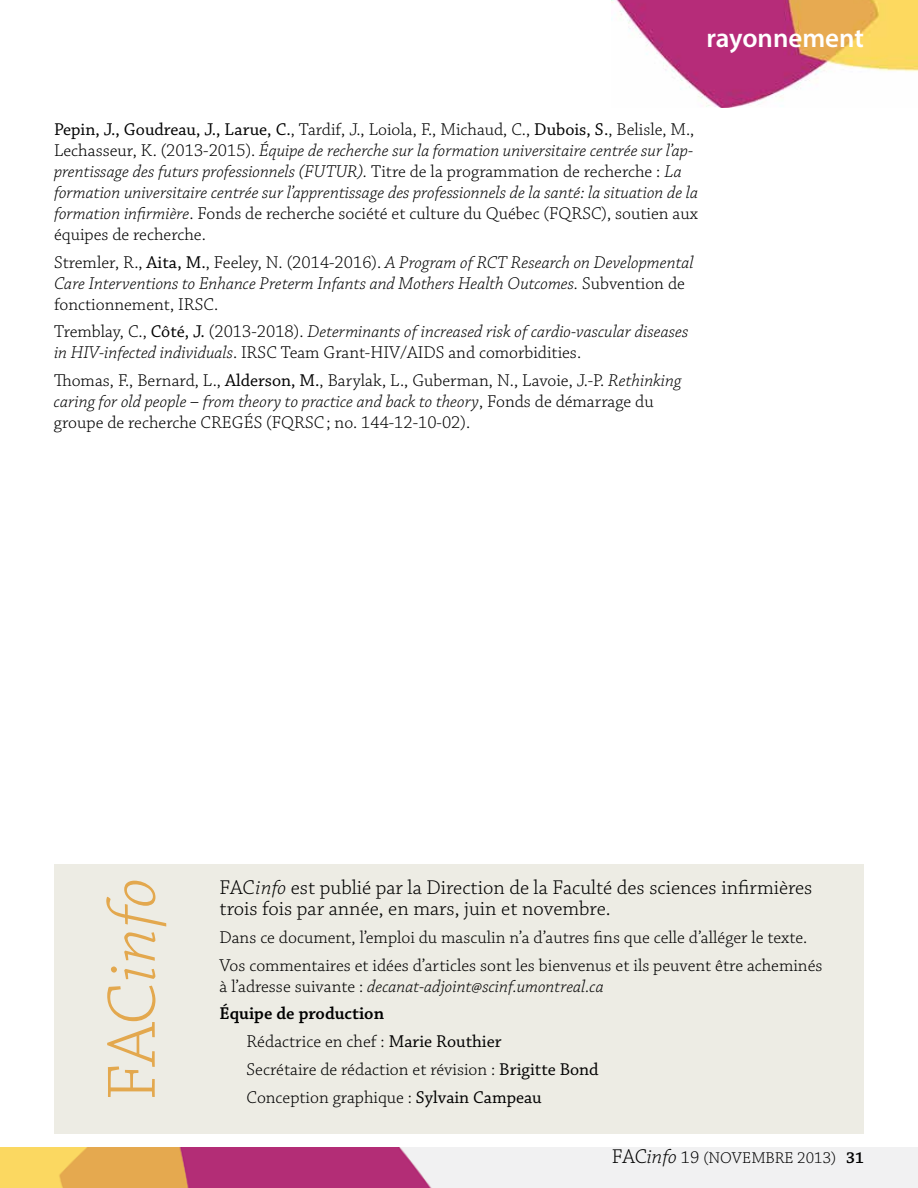
<style>
.page{position:relative;width:918px;height:1188px;background:#fff}
.page>*{position:absolute;margin:0;border:0;box-sizing:border-box;transform-origin:0 0}
.t1{font:italic 300 72px "Chaparral Pro";color:#e3a84e}
.t2{font:600 27px "Myriad Pro";color:#fff}
.t3{font:300 21px/21px "Chaparral Pro";color:#000}
.t4{font:italic 300 18px/21px "Chaparral Pro";color:#000}
.t5{font:300 18px/21px "Chaparral Pro";color:#000}
.t6{font:600 18px "Chaparral Pro";color:#000}
.t7{font:300 16.5px "Chaparral Pro";color:#000}
.s1{font-weight:400;font-style:normal}
.s2{font-style:normal}
.s3{font-weight:400}
.s4{font-style:italic}
.s5{font-size:21px}
.s6{font-style:italic;font-size:21px}
.s7{font-size:18px}
.s8{font-weight:600}
</style>
<div class="page">
<img style="left:0;top:1148px;width:918px;height:40px">
<img style="left:611px;top:0;width:307px;height:108px">
<div style="left:54px;top:864px;width:810px;height:270px;background:#edece4"></div>
<h2 class="t2" style="left:706px;top:21px;width:159px">rayonnement</h2>
<p class="t4" style="left:54px;top:119px;width:646px"><span class="s1">Pepin, J., Goudreau, J., Larue, C.</span><span class="s2">, Tardif, J., Loiola, F., Michaud, C.,</span> <span class="s1">Dubois, S.</span><span class="s2">, Belisle, M., Lechasseur, K. (2013-2015).</span> Équipe de recherche sur la formation universitaire centrée sur l’ap&shy;prentissage des futurs professionnels (FUTUR). <span class="s2">Titre de la programmation de recherche :</span> La formation universitaire centrée sur l’apprentissage des professionnels de la santé: la situation de la formation infirmière<span class="s2">. Fonds de recherche société et culture du Québec (FQRSC), soutien aux équipes de recherche.</span></p>
<p class="t4" style="left:54px;top:252px;width:641px"><span class="s2">Stremler, R.,</span> <span class="s1">Aita, M.</span><span class="s2">, Feeley, N. (2014-2016).</span> A Program of RCT Research on Developmental<br>Care Interventions to Enhance Preterm Infants and Mothers Health Outcomes. <span class="s2">Subvention de fonctionnement, IRSC.</span></p>
<p class="t4" style="left:54px;top:322px;width:636px"><span class="s2">Tremblay, C.,</span> <span class="s1">Côté, J.</span> <span class="s2">(2013-2018).</span> Determinants of increased risk of cardio-vascular diseases in HIV-infected individuals<span class="s2">. IRSC Team Grant-HIV/AIDS and comorbidities.</span></p>
<p class="t5" style="left:54px;top:371px;width:629px">Thomas, F., Bernard, L., <span class="s3">Alderson, M.</span>, Barylak, L., Guberman, N., Lavoie, J.-P. <span class="s4">Rethinking caring for old people – from theory to practice and back to theory</span>, Fonds de démarrage du groupe de recherche CREGÉS (FQRSC; no. 144-12-10-02).</p>
<h1 class="t1" style="left:93px;top:1101px;width:225px;rotate:-90deg"><span class="s2">FAC</span>info</h1>
<p class="t3" style="left:220px;top:878px;width:594px">FAC<span class="s4">info</span> est publié par la Direction de la Faculté des sciences infirmières trois fois par année, en mars, juin et novembre.</p>
<p class="t5" style="left:220px;top:924px;width:604px;line-height:27.8px">Dans ce document, l’emploi du masculin n’a d’autres fins que celle d’alléger le texte.<br>Vos commentaires et idées d’articles sont les bienvenus et ils peuvent être acheminés</p>
<p class="t4" style="left:220px;top:976px;width:385px"><span class="s2">à l’adresse suivante :</span> decanat-adjoint@scinf.umontreal.ca</p>
<p class="t6" style="left:220px;top:1003px;width:166px">Équipe de production</p>
<p class="t5" style="left:247px;top:1032px;width:256px">Rédactrice en chef : <span class="s3">Marie Routhier</span></p>
<p class="t5" style="left:247px;top:1059px;width:354px">Secrétaire de rédaction et révision : <span class="s3">Brigitte Bond</span></p>
<p class="t5" style="left:247px;top:1087px;width:297px">Conception graphique : <span class="s3">Sylvain Campeau</span></p>
<p class="t7" style="left:612px;top:1149px;width:254px"><span class="s5">FAC</span><span class="s6">info</span> <span class="s7">19</span> (novembre 2013) <span class="s8">31</span></p>
</div>
